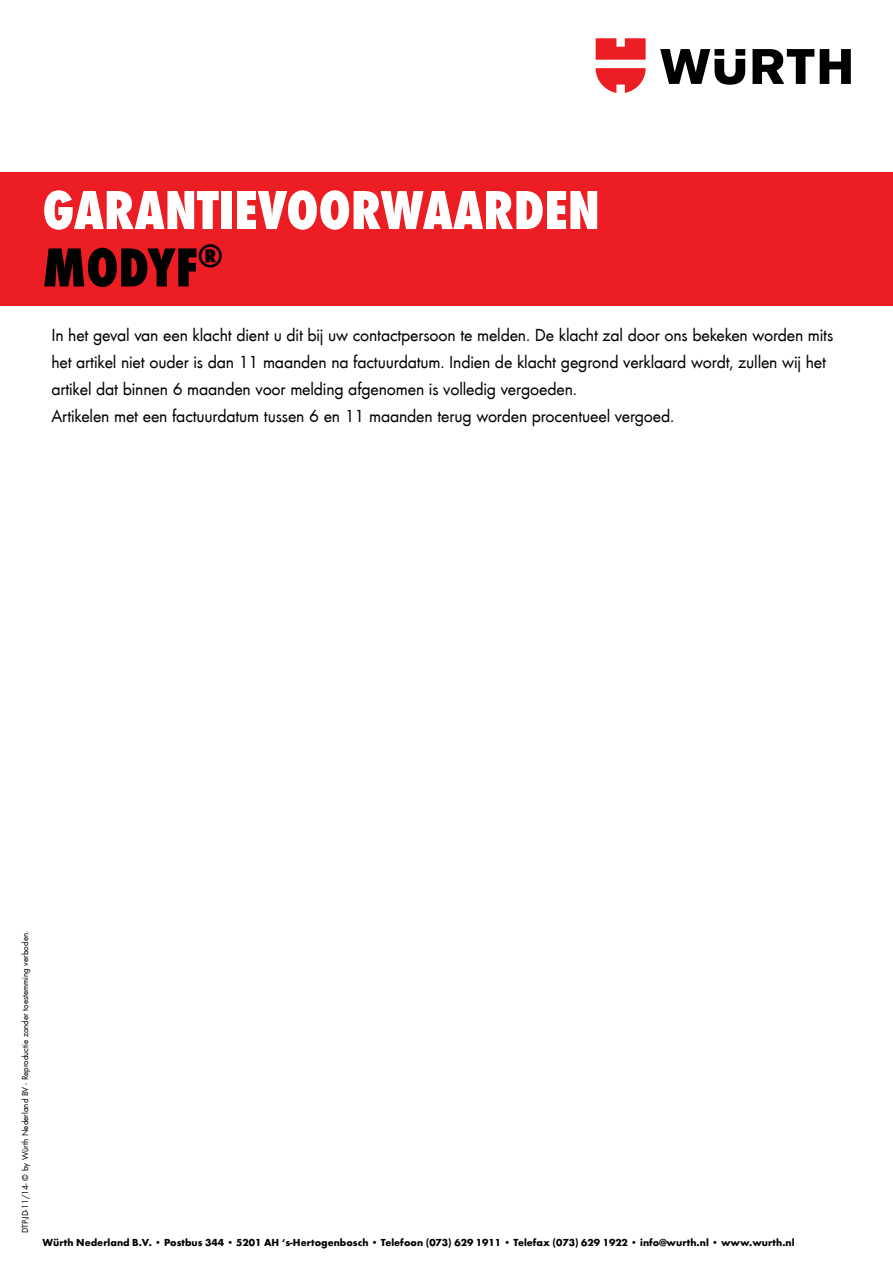
<style>
.page{position:relative;width:893px;height:1263px;background:#fff}
.page>*{position:absolute;margin:0;border:0;box-sizing:border-box;transform-origin:0 0}
.t1{font:800 condensed 57px/57.4px "Wuerth";color:#fff}
.t2{font:18px/27px "Wuerth";letter-spacing:-.01em;color:#000}
.t3{font:700 10.5px "Wuerth";color:#000}
.t4{font:9px "Wuerth";color:#000}
.s1{color:#000}
</style>
<div class="page">
<div style="left:0;top:172px;width:893px;height:134px;background:#ed1d24"></div>
<svg style="left:660px;top:49px;width:191px;height:36px"></svg>
<svg style="left:596px;top:38px;width:50px;height:55px"></svg>
<h1 class="t1" style="left:43px;top:178px;width:559px">GARANTIEVOORWAARDEN<br><span class="s1">Modyf</span><sup>®</sup></h1>
<p class="t2" style="left:51px;top:321px;width:783px">In het geval van een klacht dient u dit bij uw contactpersoon te melden. De klacht zal door ons bekeken worden mits het artikel niet ouder is dan 11 maanden na factuurdatum. Indien de klacht gegrond verklaard wordt, zullen wij het artikel dat binnen 6 maanden voor melding afgenomen is volledig vergoeden.<br>Artikelen met een factuurdatum tussen 6 en 11 maanden terug worden procentueel vergoed.</p>
<p class="t4" style="left:19px;top:1233px;width:304px;rotate:-90deg">DTP-JD-11/14- © by Würth Nederland BV - Reproductie zonder toestemming verboden.</p>
<p class="t3" style="left:43px;top:1234px;width:753px">Würth Nederland B.V. • Postbus 344 • 5201 AH ‘s-Hertogenbosch • Telefoon (073) 629 1911 • Telefax (073) 629 1922 • info@wurth.nl • www.wurth.nl</p>
</div>
